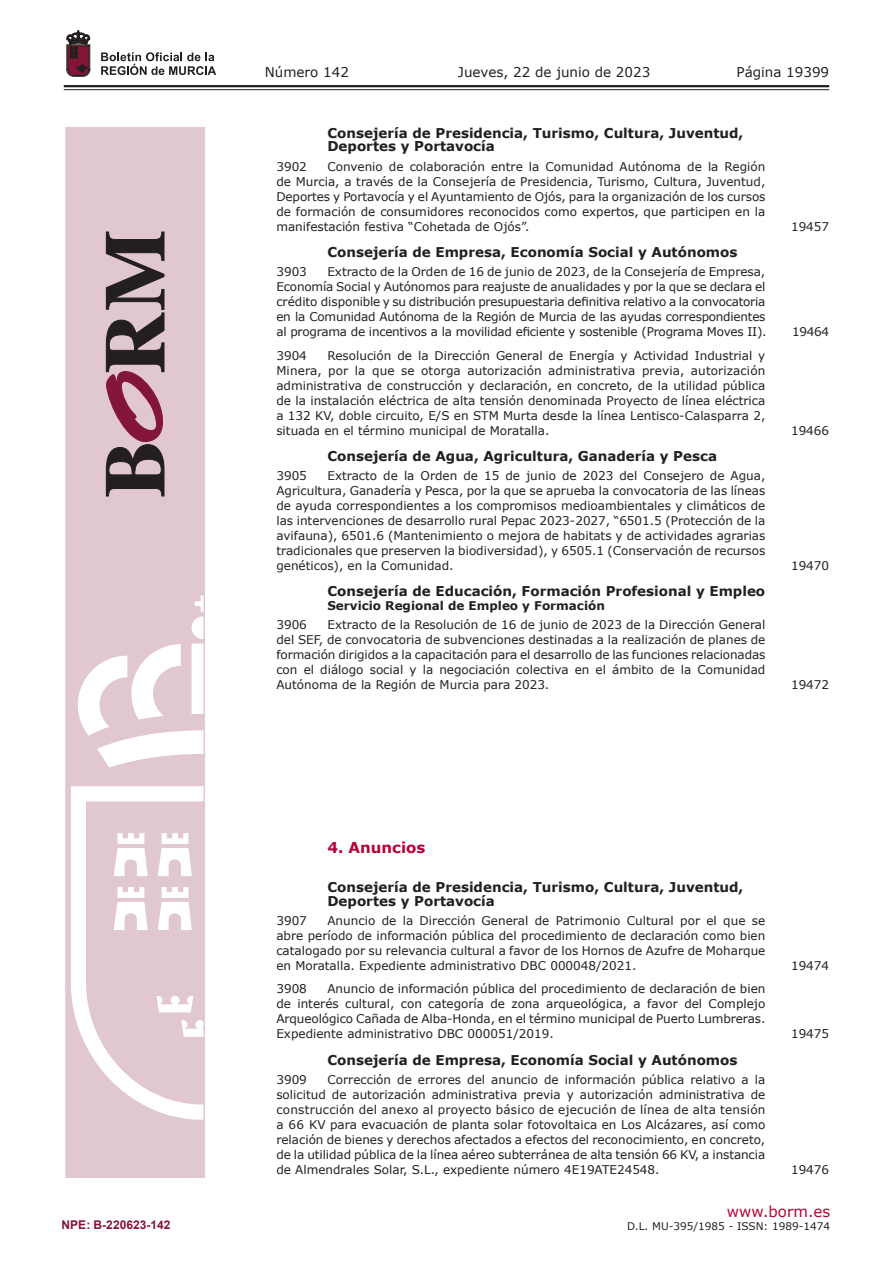
<style>
.page{position:relative;width:893px;height:1263px;background:#fff}
.page>*{position:absolute;margin:0;border:0;box-sizing:border-box;transform-origin:0 0}
.t1{font:15px "Verdana";color:#b30437}
.t2{font:700 15px "Verdana";color:#b30437}
.t3{font:700 13.5px/13.5px "Verdana";color:#231f20}
.t4{font:13.5px "Verdana";color:#231f20}
.t5{font:12px/15px "Verdana";color:#231f20;text-align:justify}
.t6{font:700 12px "Verdana";color:#231f20}
.t7{font:700 12px "Arial";color:#83143a}
.t8{font:10.5px "Verdana";color:#231f20}
</style>
<div class="page">
<hr style="left:64px;top:85px;width:765px;height:2px;background:#231f20">
<hr style="left:64px;top:89px;width:765px;height:1px;background:#231f20">
<svg style="left:101px;top:52px;width:115px;height:23px"></svg>
<svg style="left:67px;top:31px;width:23px;height:45px"></svg>
<svg style="left:65px;top:128px;width:140px;height:1050px;background:#e5cfd7"></svg>
<svg style="left:106px;top:232px;width:58px;height:264px;background:#8b6f79"></svg>
<p class="t7" style="left:62px;top:1216px;width:110px">NPE: B-220623-142</p>
<p class="t4" style="left:265px;top:62px;width:86px">Número 142</p>
<p class="t4" style="left:458px;top:62px;width:194px">Jueves, 22 de junio de 2023</p>
<p class="t4" style="left:736px;top:62px;width:94px">Página 19399</p>
<p class="t3" style="left:327px;top:126px;width:418px">Consejería de Presidencia, Turismo, Cultura, Juventud,<br>Deportes y Portavocía</p>
<p class="t5" style="left:276px;top:159px;width:491px;text-indent:51px">Convenio de colaboración entre la Comunidad Autónoma de la Región de Murcia, a través de la Consejería de Presidencia, Turismo, Cultura, Juventud, Deportes y Portavocía y el Ayuntamiento de Ojós, para la organización de los cursos de formación de consumidores reconocidos como expertos, que participen en la manifestación festiva “Cohetada de Ojós”.</p>
<p class="t5" style="left:276px;top:159px;width:32px">3902</p>
<p class="t3" style="left:327px;top:245px;width:412px">Consejería de Empresa, Economía Social y Autónomos</p>
<p class="t5" style="left:276px;top:264px;width:492px;text-indent:51px">Extracto de la Orden de 16 de junio de 2023, de la Consejería de Empresa, Economía Social y Autónomos para reajuste de anualidades y por la que se declara el crédito disponible y su distribución presupuestaria definitiva relativo a la convocatoria en la Comunidad Autónoma de la Región de Murcia de las ayudas correspondientes al programa de incentivos a la movilidad eficiente y sostenible (Programa Moves II).</p>
<p class="t5" style="left:276px;top:264px;width:32px">3903</p>
<p class="t5" style="left:276px;top:348px;width:490px;text-indent:51px">Resolución de la Dirección General de Energía y Actividad Industrial y Minera, por la que se otorga autorización administrativa previa, autorización administrativa de construcción y declaración, en concreto, de la utilidad pública de la instalación eléctrica de alta tensión denominada Proyecto de línea eléctrica a 132 KV, doble circuito, E/S en STM Murta desde la línea Lentisco-Calasparra 2, situada en el término municipal de Moratalla.</p>
<p class="t5" style="left:276px;top:348px;width:32px">3904</p>
<p class="t3" style="left:327px;top:449px;width:391px">Consejería de Agua, Agricultura, Ganadería y Pesca</p>
<p class="t5" style="left:276px;top:468px;width:491px;text-indent:51px">Extracto de la Orden de 15 de junio de 2023 del Consejero de Agua, Agricultura, Ganadería y Pesca, por la que se aprueba la convocatoria de las líneas de ayuda correspondientes a los compromisos medioambientales y climáticos de las intervenciones de desarrollo rural Pepac 2023-2027, “6501.5 (Protección de la avifauna), 6501.6 (Mantenimiento o mejora de habitats y de actividades agrarias tradicionales que preserven la biodiversidad), y 6505.1 (Conservación de recursos genéticos), en la Comunidad.</p>
<p class="t5" style="left:276px;top:468px;width:32px">3905</p>
<p class="t3" style="left:327px;top:584px;width:439px">Consejería de Educación, Formación Profesional y Empleo</p>
<p class="t6" style="left:327px;top:597px;width:279px">Servicio Regional de Empleo y Formación</p>
<p class="t5" style="left:276px;top:617px;width:491px;text-indent:51px">Extracto de la Resolución de 16 de junio de 2023 de la Dirección General del SEF, de convocatoria de subvenciones destinadas a la realización de planes de formación dirigidos a la capacitación para el desarrollo de las funciones relacionadas con el diálogo social y la negociación colectiva en el ámbito de la Comunidad Autónoma de la Región de Murcia para 2023.</p>
<p class="t5" style="left:276px;top:617px;width:32px">3906</p>
<p class="t5" style="left:791px;top:219px;width:40px">19457</p>
<p class="t5" style="left:792px;top:324px;width:39px">19464</p>
<p class="t5" style="left:791px;top:423px;width:40px">19466</p>
<p class="t5" style="left:791px;top:558px;width:40px">19470</p>
<p class="t5" style="left:791px;top:677px;width:40px">19472</p>
<p class="t2" style="left:327px;top:837px;width:100px">4. Anuncios</p>
<p class="t3" style="left:327px;top:880px;width:418px">Consejería de Presidencia, Turismo, Cultura, Juventud,<br>Deportes y Portavocía</p>
<p class="t5" style="left:276px;top:913px;width:490px;text-indent:51px">Anuncio de la Dirección General de Patrimonio Cultural por el que se abre período de información pública del procedimiento de declaración como bien catalogado por su relevancia cultural a favor de los Hornos de Azufre de Moharque en Moratalla. Expediente administrativo DBC 000048/2021.</p>
<p class="t5" style="left:276px;top:913px;width:32px">3907</p>
<p class="t5" style="left:276px;top:981px;width:491px;text-indent:51px">Anuncio de información pública del procedimiento de declaración de bien de interés cultural, con categoría de zona arqueológica, a favor del Complejo Arqueológico Cañada de Alba-Honda, en el término municipal de Puerto Lumbreras.<br>Expediente administrativo DBC 000051/2019.</p>
<p class="t5" style="left:276px;top:981px;width:32px">3908</p>
<p class="t3" style="left:327px;top:1053px;width:412px">Consejería de Empresa, Economía Social y Autónomos</p>
<p class="t5" style="left:276px;top:1072px;width:491px;text-indent:51px">Corrección de errores del anuncio de información pública relativo a la solicitud de autorización administrativa previa y autorización administrativa de construcción del anexo al proyecto básico de ejecución de línea de alta tensión a 66 KV para evacuación de planta solar fotovoltaica en Los Alcázares, así como relación de bienes y derechos afectados a efectos del reconocimiento, en concreto, de la utilidad pública de la línea aéreo subterránea de alta tensión 66 KV, a instancia de Almendrales Solar, S.L., expediente número 4E19ATE24548.</p>
<p class="t5" style="left:276px;top:1072px;width:32px">3909</p>
<p class="t5" style="left:791px;top:958px;width:40px">19474</p>
<p class="t5" style="left:791px;top:1026px;width:40px">19475</p>
<p class="t5" style="left:791px;top:1162px;width:40px">19476</p>
<p class="t1" style="left:727px;top:1201px;width:105px">www.borm.es</p>
<p class="t8" style="left:627px;top:1218px;width:205px">D.L. MU-395/1985 - ISSN: 1989-1474</p>
</div>
